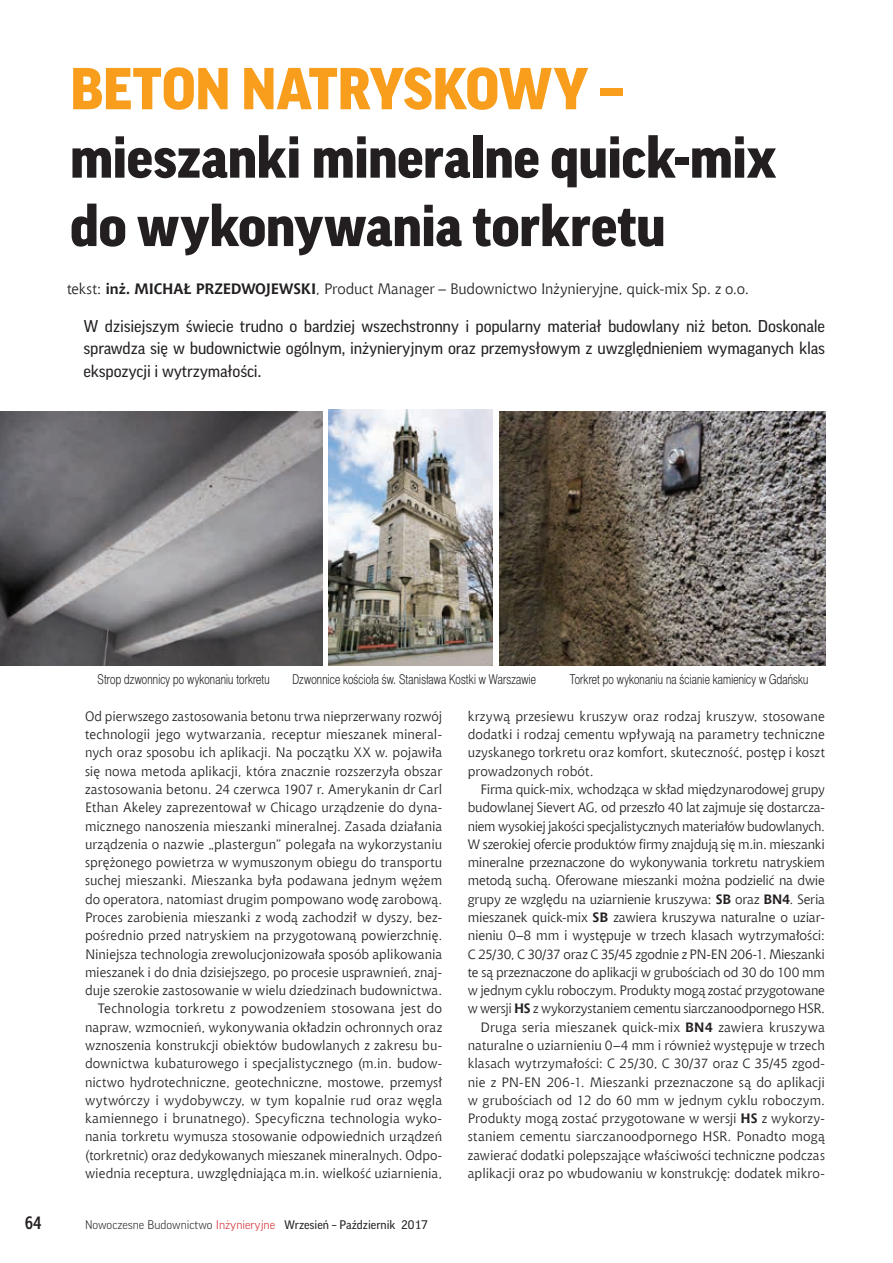
<style>
.page{position:relative;width:893px;height:1263px;background:#fff}
.page>*{position:absolute;margin:0;border:0;box-sizing:border-box;transform-origin:0 0}
.t1{font:900 57px/68.4px "Good Pro";letter-spacing:-.01em;color:#231f20}
.t2{font:900 57px "Good Pro";letter-spacing:-.01em;color:#f89e1c}
.t3{font:700 18px "Aerton Cnd EFN";color:#231f20}
.t4{font:16.5px/22.5px "Good Pro";letter-spacing:-.01em;color:#231f20;text-align:justify}
.t5{font:15px "Chianti EU";letter-spacing:-.01em;color:#231f20}
.t6{font:13.5px/18.3px "Chianti EU";color:#231f20;text-align:right}
.t7{font:13.5px "Switzer Cnd EFN Light";letter-spacing:.015em;color:#231f20;scale:.9 1}
.t8{font:12px "Good Pro";color:#231f20}
.s1{font-weight:700}
.s2{font-weight:300}
.s3{font-weight:300;color:#d1232a}
</style>
<div class="page">
<img style="left:0;top:411px;width:322px;height:255px">
<img style="left:328px;top:410px;width:164px;height:256px">
<img style="left:500px;top:411px;width:325px;height:255px">
<h1 class="t2" style="left:70px;top:57px;width:556px">BETON NATRYSKOWY –</h1>
<h1 class="t1" style="left:70px;top:123px;width:708px">mieszanki mineralne quick-mix do wykonywania torkretu</h1>
<p class="t5" style="left:67px;top:280px;width:683px">tekst: <span class="s1">inż. MICHAŁ PRZEDWOJEWSKI</span>, Product Manager – Budownictwo Inżynieryjne, quick-mix Sp. z o.o.</p>
<p class="t4" style="left:84px;top:314px;width:743px">W dzisiejszym świecie trudno o bardziej wszechstronny i popularny materiał budowlany niż beton. Doskonale sprawdza się w budownictwie ogólnym, inżynieryjnym oraz przemysłowym z uwzględnieniem wymaganych klas ekspozycji i wytrzymałości.</p>
<p class="t7" style="left:98px;top:672px;width:193px">Strop dzwonnicy po wykonaniu torkretu</p>
<p class="t7" style="left:292px;top:672px;width:272px">Dzwonnice kościoła św. Stanisława Kostki w Warszawie</p>
<p class="t7" style="left:570px;top:672px;width:267px">Torkret po wykonaniu na ścianie kamienicy w Gdańsku</p>
<p class="t6" style="left:85px;top:707px;width:359px">Od pierwszego zastosowania betonu trwa nieprzerwany rozwój technologii jego wytwarzania, receptur mieszanek mineral&shy;nych oraz sposobu ich aplikacji. Na początku XX w. pojawiła się nowa metoda aplikacji, która znacznie rozszerzyła obszar zastosowania betonu. 24 czerwca 1907 r. Amerykanin dr Carl Ethan Akeley zaprezentował w Chicago urządzenie do dyna&shy;micznego nanoszenia mieszanki mineralnej. Zasada działania urządzenia o nazwie „plastergun” polegała na wykorzystaniu sprężonego powietrza w wymuszonym obiegu do transportu suchej mieszanki. Mieszanka była podawana jednym wężem do operatora, natomiast drugim pompowano wodę zarobową.<br>Proces zarobienia mieszanki z wodą zachodził w dyszy, bez&shy;pośrednio przed natryskiem na przygotowaną powierzchnię.<br>Niniejsza technologia zrewolucjonizowała sposób aplikowania mieszanek i do dnia dzisiejszego, po procesie usprawnień, znaj&shy;duje szerokie zastosowanie w wielu dziedzinach budownictwa.<br>Technologia torkretu z powodzeniem stosowana jest do napraw, wzmocnień, wykonywania okładzin ochronnych oraz wznoszenia konstrukcji obiektów budowlanych z zakresu bu&shy;downictwa kubaturowego i specjalistycznego (m.in. budow&shy;nictwo hydrotechniczne, geotechniczne, mostowe, przemysł wytwórczy i wydobywczy, w tym kopalnie rud oraz węgla kamiennego i brunatnego). Specyficzna technologia wyko&shy;nania torkretu wymusza stosowanie odpowiednich urządzeń (torkretnic) oraz dedykowanych mieszanek mineralnych. Odpo&shy;wiednia receptura, uwzględniająca m.in. wielkość uziarnienia,</p>
<p class="t6" style="left:468px;top:707px;width:359px;text-align:justify">krzywą przesiewu kruszyw oraz rodzaj kruszyw, stosowane dodatki i rodzaj cementu wpływają na parametry techniczne uzyskanego torkretu oraz komfort, skuteczność, postęp i koszt prowadzonych robót.</p>
<p class="t6" style="left:468px;top:780px;width:359px">Firma quick-mix, wchodząca w skład międzynarodowej grupy budowlanej Sievert AG, od przeszło 40 lat zajmuje się dostarcza&shy;niem wysokiej jakości specjalistycznych materiałów budowlanych.<br>W szerokiej ofercie produktów firmy znajdują się m.in. mieszanki mineralne przeznaczone do wykonywania torkretu natryskiem metodą suchą. Oferowane mieszanki można podzielić na dwie grupy ze względu na uziarnienie kruszywa: <span class="s1">SB</span> oraz <span class="s1">BN4</span>. Seria mieszanek quick-mix <span class="s1">SB</span> zawiera kruszywa naturalne o uziar&shy;nieniu 0–8 mm i występuje w trzech klasach wytrzymałości:<br>C 25/30, C 30/37 oraz C 35/45 zgodnie z PN-EN 206-1. Mieszanki te są przeznaczone do aplikacji w grubościach od 30 do 100 mm w jednym cyklu roboczym. Produkty mogą zostać przygotowane w wersji <span class="s1">HS</span> z wykorzystaniem cementu siarczanoodpornego HSR.<br>Druga seria mieszanek quick-mix <span class="s1">BN4</span> zawiera kruszywa naturalne o uziarnieniu 0–4 mm i również występuje w trzech klasach wytrzymałości: C 25/30, C 30/37 oraz C 35/45 zgod&shy;nie z PN-EN 206-1. Mieszanki przeznaczone są do aplikacji w grubościach od 12 do 60 mm w jednym cyklu roboczym.<br>Produkty mogą zostać przygotowane w wersji <span class="s1">HS</span> z wykorzy&shy;staniem cementu siarczanoodpornego HSR. Ponadto mogą zawierać dodatki polepszające właściwości techniczne podczas aplikacji oraz po wbudowaniu w konstrukcję: dodatek mikro-</p>
<h2 class="t3" style="left:25px;top:1212px;width:18px">64</h2>
<p class="t8" style="left:85px;top:1218px;width:344px"><span class="s2">Nowoczesne Budownictwo</span> <span class="s3">Inżynieryjne</span> Wrzesień – Październik 2017</p>
</div>
